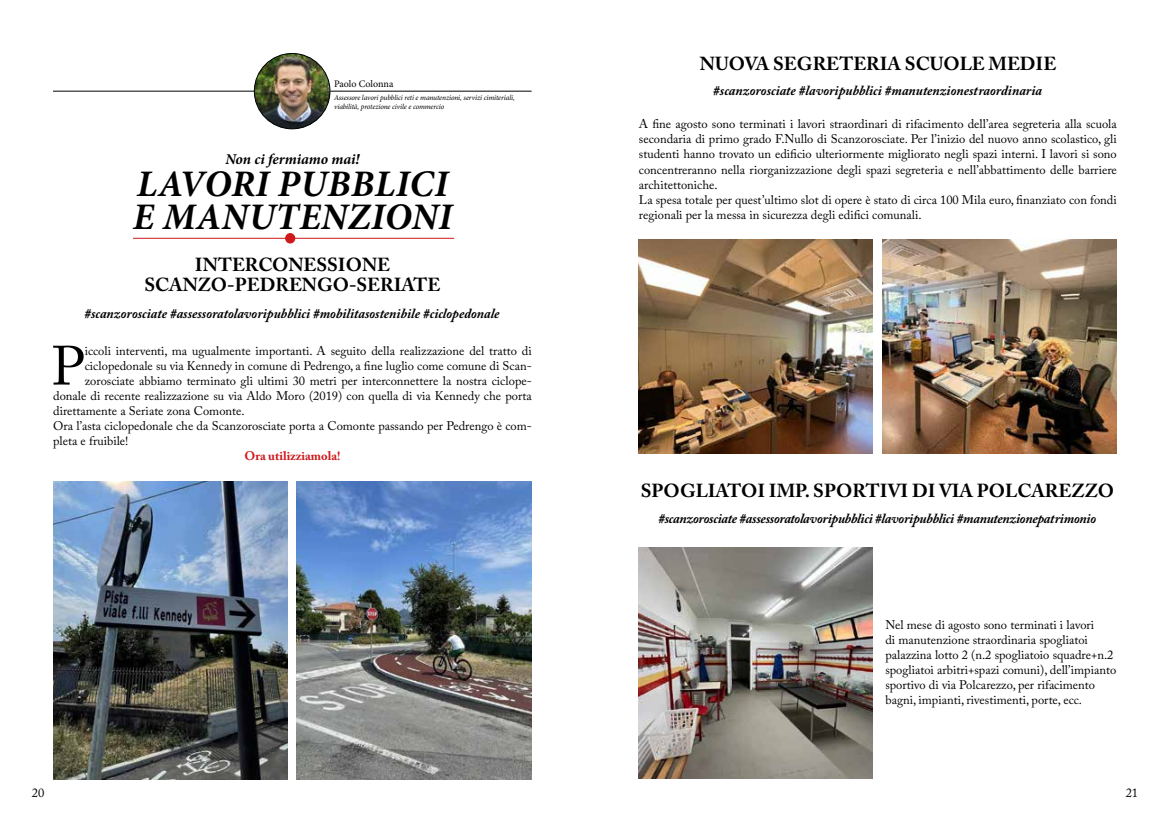
<style>
.page{position:relative;width:1170px;height:833px;background:#fff}
.page>*{position:absolute;margin:0;border:0;box-sizing:border-box;transform-origin:0 0}
.t1{font:54.75px "Adobe Caslon Pro";color:#000}
.t2{font:italic 700 37.5px/32.5px "Minion Pro";letter-spacing:.01em;color:#000}
.t3{font:700 18.75px/20px "Adobe Caslon Pro";color:#000;text-align:center}
.t4{font:italic 700 15px "Minion Pro";letter-spacing:-.005em;color:#000}
.t5{font:italic 700 13.75px "Adobe Caslon Pro";color:#000}
.t6{font:italic 700 13.75px "Adobe Caslon Pro";letter-spacing:-.02em;color:#000}
.t7{font:12.5px/15px "Adobe Caslon Pro";color:#000}
.t8{font:700 12.5px "Adobe Caslon Pro";color:#cd191c}
.t9{font:10px "Minion Pro";color:#000}
.t10{font:italic 7.5px/9px "Minion Pro";letter-spacing:-.02em;color:#000}
</style>
<div class="page">
<hr style="left:330px;top:91px;width:201px;height:1px;background:#000">
<img style="left:254px;top:53px;width:76px;height:76px;border-radius:38px">
<div style="left:254px;top:53px;width:76px;height:76px;border:1px solid #000;border-radius:50%"></div>
<hr style="left:53px;top:91px;width:201px;height:1px;background:#000">
<img style="left:297px;top:481px;width:234px;height:298px">
<img style="left:54px;top:481px;width:234px;height:298px">
<hr style="left:133px;top:238px;width:321px;height:1px;background:#cd191c">
<div style="left:286px;top:234px;width:8px;height:9px;background:#cd191c;border-radius:50%"></div>
<div style="left:285px;top:233px;width:10px;height:10px;border:1px solid #cd191c;border-radius:50%"></div>
<img style="left:638px;top:548px;width:234px;height:230px">
<img style="left:882px;top:239px;width:233px;height:214px">
<img style="left:638px;top:239px;width:234px;height:214px">
<p class="t9" style="left:334px;top:77px;width:61px">Paolo Colonna</p>
<p class="t10" style="left:334px;top:93px;width:182px">Assessore lavori pubblici reti e manutenzioni, servizi cimiteriali, viabilità, protezione civile e commercio</p>
<p class="t4" style="left:225px;top:148px;width:136px">Non ci fermiamo mai!</p>
<h2 class="t2" style="left:133px;top:167px;width:321px">LAVORI PUBBLICI<br>E MANUTENZIONI</h2>
<h3 class="t3" style="left:144px;top:255px;width:297px">INTERCONESSIONE<br>SCANZO-PEDRENGO-SERIATE</h3>
<p class="t5" style="left:84px;top:305px;width:417px">#scanzorosciate #assessoratolavoripubblici #mobilitasostenibile #ciclopedonale</p>
<h1 class="t1" style="left:51px;top:333px;width:35px">P</h1>
<p class="t7" style="left:85px;top:343px;width:448px">iccoli interventi, ma ugualmente importanti. A seguito della realizzazione del tratto di</p>
<p class="t7" style="left:85px;top:358px;width:448px">ciclopedonale su via Kennedy in comune di Pedrengo, a fine luglio come comune di Scan-</p>
<p class="t7" style="left:85px;top:373px;width:448px">zorosciate abbiamo terminato gli ultimi 30 metri per interconnettere la nostra ciclope-</p>
<p class="t7" style="left:53px;top:388px;width:480px">donale di recente realizzazione su via Aldo Moro (2019) con quella di via Kennedy che porta</p>
<p class="t7" style="left:53px;top:403px;width:193px">direttamente a Seriate zona Comonte.</p>
<p class="t7" style="left:53px;top:418px;width:480px">Ora l’asta ciclopedonale che da Scanzorosciate porta a Comonte passando per Pedrengo è com-</p>
<p class="t7" style="left:53px;top:433px;width:77px">pleta e fruibile!</p>
<p class="t8" style="left:244px;top:448px;width:97px">Ora utilizziamola!</p>
<h3 class="t3" style="left:700px;top:53px;width:358px">NUOVA SEGRETERIA SCUOLE MEDIE</h3>
<p class="t5" style="left:713px;top:82px;width:330px">#scanzorosciate #lavoripubblici #manutenzionestraordinaria</p>
<p class="t7" style="left:639px;top:117px;width:479px">A fine agosto sono terminati i lavori straordinari di rifacimento dell’area segreteria alla scuola secondaria di primo grado F.Nullo di Scanzorosciate. Per l’inizio del nuovo anno scolastico, gli studenti hanno trovato un edificio ulteriormente migliorato negli spazi interni. I lavori si sono concentreranno nella riorganizzazione degli spazi segreteria e nell’abbattimento delle barriere architettoniche.<br>La spesa totale per quest’ultimo slot di opere è stato di circa 100 Mila euro, finanziato con fondi regionali per la messa in sicurezza degli edifici comunali.</p>
<h3 class="t3" style="left:640px;top:480px;width:474px">SPOGLIATOI IMP. SPORTIVI DI VIA POLCAREZZO</h3>
<p class="t6" style="left:658px;top:510px;width:439px">#scanzorosciate #assessoratolavoripubblici #lavoripubblici #manutenzionepatrimonio</p>
<p class="t7" style="left:885px;top:617px;width:232px">Nel mese di agosto sono terminati i lavori<br>di manutenzione straordinaria spogliatoi palazzina lotto 2 (n.2 spogliatoio squadre+n.2 spogliatoi arbitri+spazi comuni), dell’impianto sportivo di via Polcarezzo, per rifacimento bagni, impianti, rivestimenti, porte, ecc.</p>
<p class="t7" style="left:32px;top:785px;width:14px">20</p>
<p class="t7" style="left:1125px;top:785px;width:14px">21</p>
</div>
